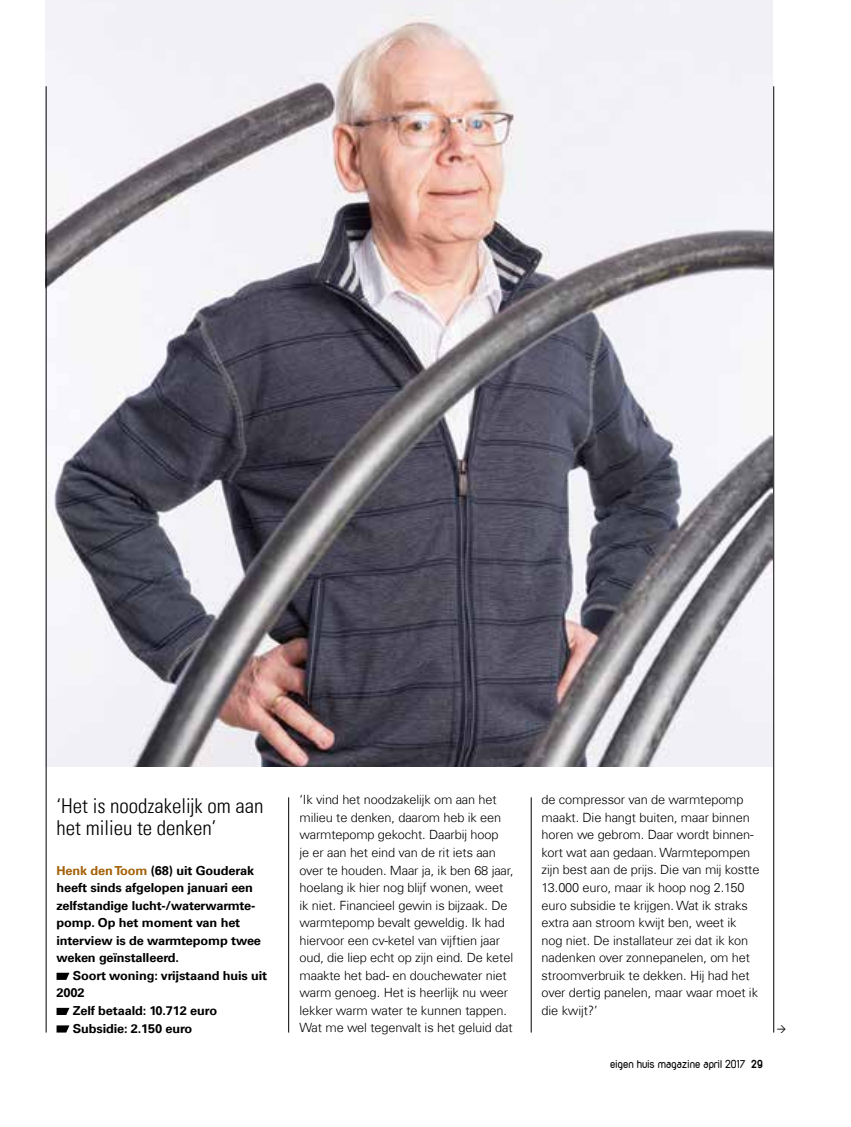
<style>
.page{position:relative;width:851px;height:1127px;background:#fff}
.page>*{position:absolute;margin:0;border:0;box-sizing:border-box;transform-origin:0 0}
.t1{font:20.4px/21.9px "Univers LTCYR 47 Light Cond";color:#000}
.t2{font:300 12.75px/17.5px "Univers Com 45";letter-spacing:-.01em;color:#000}
.t3{font:700 12.45px "Univers Com 65";letter-spacing:-.01em;color:#000}
.t4{font:12px "VEH";color:#000}
.s1{color:#a36109}
.s2{font-weight:700}
</style>
<div class="page">
<hr style="left:773px;top:86px;width:1px;height:946px;background:#000">
<img style="left:46px;top:0;width:726px;height:766px">
<hr style="left:288px;top:797px;width:1px;height:235px;background:#000">
<hr style="left:531px;top:797px;width:1px;height:235px;background:#000">
<svg style="left:57px;top:973px;width:12px;height:7px"></svg>
<svg style="left:57px;top:1008px;width:12px;height:7px"></svg>
<svg style="left:57px;top:1025px;width:12px;height:7px"></svg>
<hr style="left:46px;top:86px;width:1px;height:946px;background:#000">
<p class="t1" style="left:57px;top:794px;width:208px">‘Het is noodzakelijk om aan het milieu te denken’</p>
<p class="t3" style="left:57px;top:863px;width:199px"><span class="s1">Henk den Toom</span> (68) uit Gouderak</p>
<p class="t3" style="left:57px;top:880px;width:198px">heeft sinds afgelopen januari een</p>
<p class="t3" style="left:57px;top:898px;width:200px">zelfstandige lucht-/waterwarmte-</p>
<p class="t3" style="left:57px;top:915px;width:185px">pomp. Op het moment van het</p>
<p class="t3" style="left:57px;top:933px;width:206px">interview is de warmtepomp twee</p>
<p class="t3" style="left:57px;top:950px;width:124px">weken geïnstalleerd.</p>
<p class="t3" style="left:73px;top:968px;width:196px">Soort woning: vrijstaand huis uit</p>
<p class="t3" style="left:57px;top:985px;width:29px">2002</p>
<p class="t3" style="left:73px;top:1003px;width:146px">Zelf betaald: 10.712 euro</p>
<p class="t3" style="left:73px;top:1021px;width:121px">Subsidie: 2.150 euro</p>
<p class="t2" style="left:299px;top:791px;width:215px">‘Ik vind het noodzakelijk om aan het milieu te denken, daarom heb ik een warmtepomp gekocht. Daarbij hoop<br>je er aan het eind van de rit iets aan over te houden. Maar ja, ik ben 68 jaar, hoelang ik hier nog blijf wonen, weet ik niet. Financieel gewin is bijzaak. De warmtepomp bevalt geweldig. Ik had hiervoor een cv-ketel van vijftien jaar oud, die liep echt op zijn eind. De ketel maakte het bad- en douchewater niet warm genoeg. Het is heerlijk nu weer lekker warm water te kunnen tappen.<br>Wat me wel tegenvalt is het geluid dat</p>
<p class="t2" style="left:541px;top:791px;width:219px">de compressor van de warmtepomp maakt. Die hangt buiten, maar binnen horen we gebrom. Daar wordt binnen&shy;kort wat aan gedaan. Warmtepompen zijn best aan de prijs. Die van mij kostte 13.000 euro, maar ik hoop nog 2.150 euro subsidie te krijgen. Wat ik straks extra aan stroom kwijt ben, weet ik nog niet. De installateur zei dat ik kon nadenken over zonnepanelen, om het stroomverbruik te dekken. Hij had het over dertig panelen, maar waar moet ik die kwijt?’</p>
<p class="t4" style="left:610px;top:1057px;width:154px">eigen huis magazine april 2017 <span class="s2">29</span></p>
</div>
